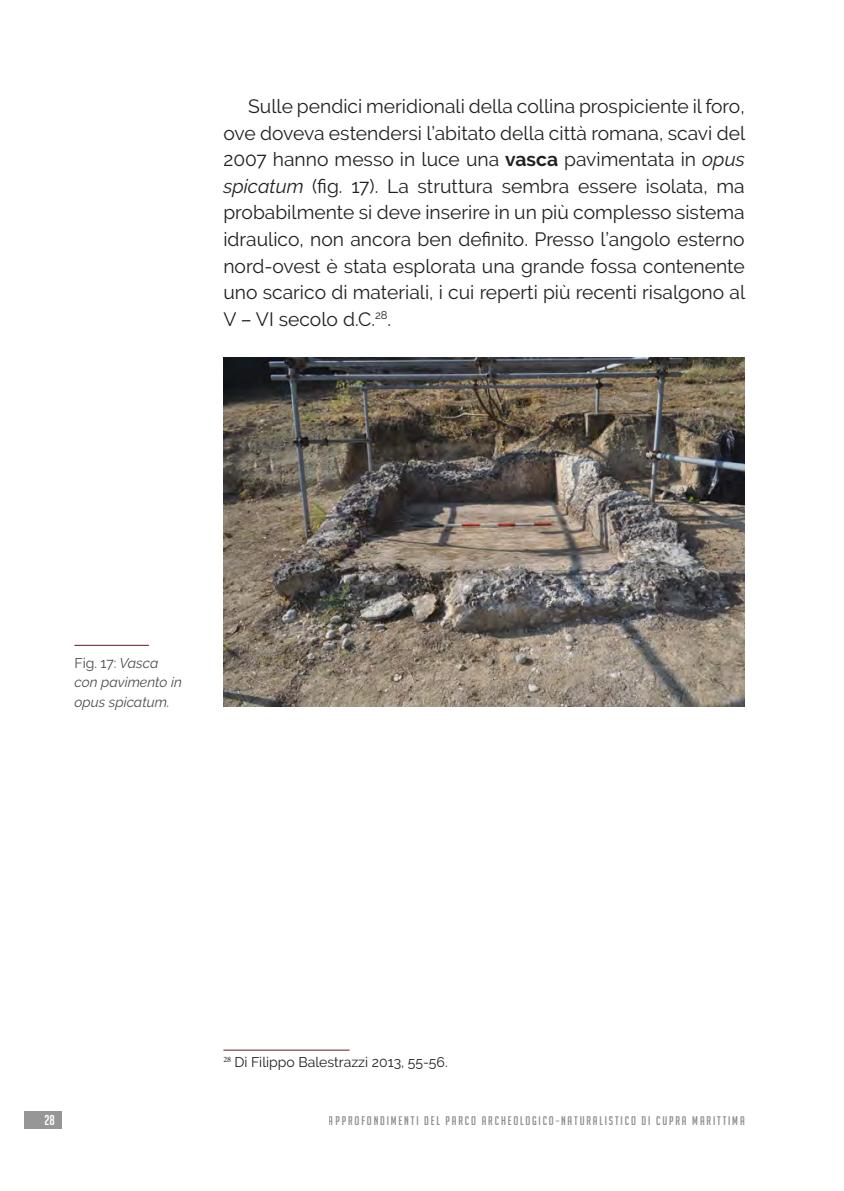
<style>
.page{position:relative;width:844px;height:1191px;background:#fff}
.page>*{position:absolute;margin:0;border:0;box-sizing:border-box;transform-origin:0 0}
.t1{font:19.25px/26.6px "Raleway";color:#231f20;text-align:justify}
.t2{font:italic 14px/19.2px "Raleway";color:#231f20}
.t3{font:14px "Raleway";color:#231f20}
.t4{font:14px "Big Noodle Titling";color:#fff}
.t5{font:12.25px "Big Noodle Titling";letter-spacing:.15em;color:#231f20}
.s1{font-weight:700}
.s2{font-style:italic}
.s3{font-style:normal}
</style>
<div class="page">
<div style="left:25px;top:1111px;width:37px;height:18px;background:#969697"></div>
<hr style="left:223px;top:1049px;width:126px;height:1px;background:#68171d">
<img style="left:223px;top:357px;width:521px;height:349px">
<hr style="left:74px;top:645px;width:75px;height:1px;background:#68171d">
<p class="t1" style="left:223px;top:93px;width:523px;text-indent:25px">Sulle pendici meridionali della collina prospiciente il foro, ove doveva estendersi l’abitato della città romana, scavi del 2007 hanno messo in luce una <span class="s1">vasca</span> pavimentata in <span class="s2">opus spicatum</span> (fig. 17). La struttura sembra essere isolata, ma probabilmente si deve inserire in un più complesso sistema idraulico, non ancora ben definito. Presso l’angolo esterno nord-ovest è stata esplorata una grande fossa contenente uno scarico di materiali, i cui reperti più recenti risalgono al V – VI secolo d.C.<sup>28</sup>.</p>
<p class="t2" style="left:74px;top:653px;width:109px"><span class="s3">Fig. 17:</span> Vasca con pavimento in opus spicatum.</p>
<p class="t3" style="left:223px;top:1053px;width:226px"><sup>28</sup> Di Filippo Balestrazzi 2013, 55-56.</p>
<p class="t4" style="left:44px;top:1112px;width:12px">28</p>
<p class="t5" style="left:329px;top:1113px;width:417px">APPROFONDIMENTI DEL PARCO ARCHEOLOGICO–NATURALISTICO DI CUPRA MARITTIMA</p>
</div>
